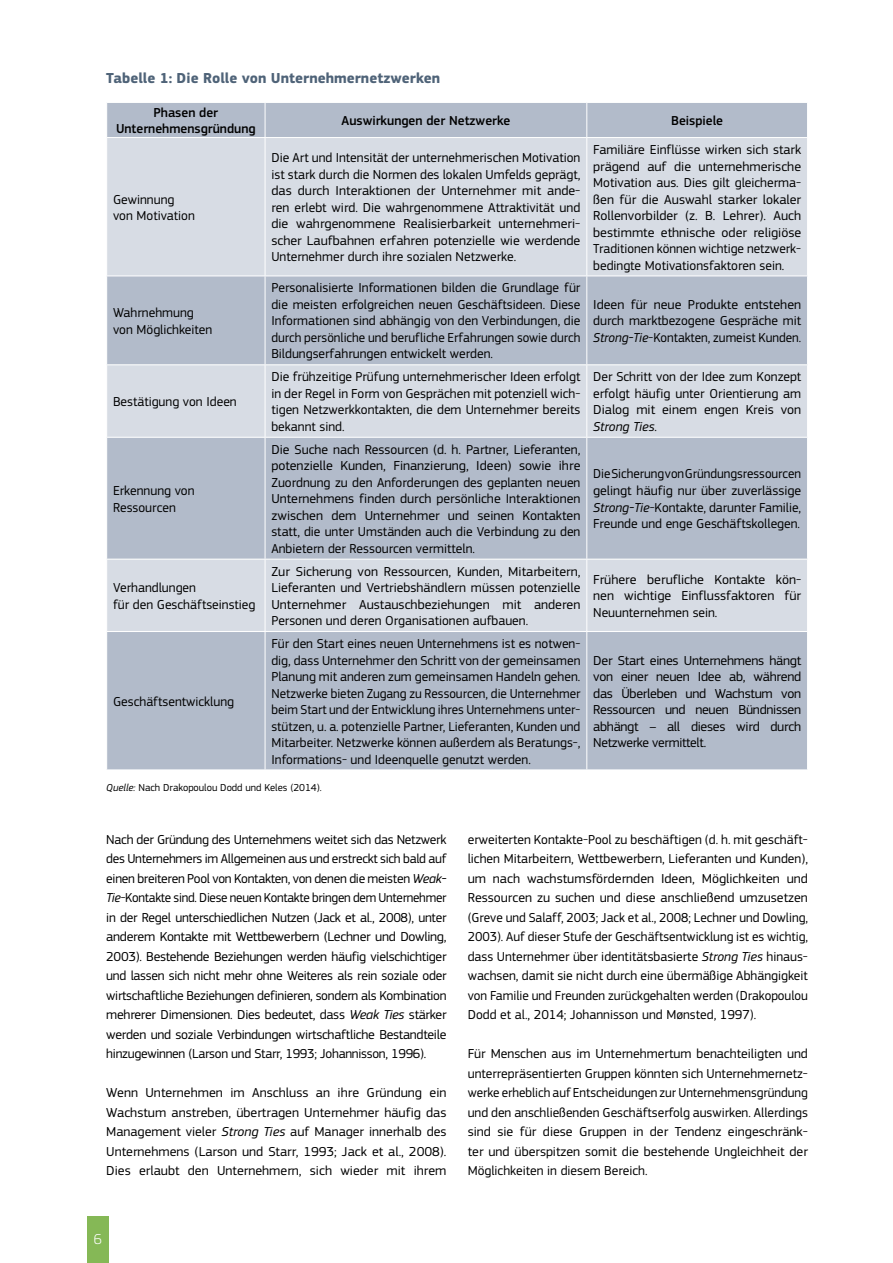
<style>
.page{position:relative;width:893px;height:1263px;background:#fff}
.page>*{position:absolute;margin:0;border:0;box-sizing:border-box;transform-origin:0 0}
.Chart_Table_Title{font:700 15px "EC Square Sans Pro";color:#4f6378}
.t1{font:300 15px "EC Square Sans Pro";color:#fff}
.Table_Body{font:13.5px/16.5px "EC Square Sans Pro";color:#000;text-align:justify}
.Body{font:13.5px/19.5px "EC Square Sans Pro";color:#000;text-align:justify}
.Table_Header{font:500 13.5px/16.5px "EC Square Sans Pro";color:#000;text-align:center}
.Source{font:10.5px "EC Square Sans Pro";color:#000}
.s1{font-style:italic}
</style>
<div class="page">
<div style="left:87px;top:1216px;width:21px;height:47px;background:#85b856"></div>
<div style="left:107px;top:103px;width:700px;height:666px;background:#b2bbca"></div>
<svg style="left:107px;top:138px;width:700px;height:493px;background:#c7ced9"></svg>
<hr style="left:265px;top:103px;width:1px;height:34px;background:#fff">
<hr style="left:586px;top:103px;width:1px;height:34px;background:#fff">
<hr style="left:265px;top:138px;width:1px;height:138px;background:#fff">
<hr style="left:586px;top:138px;width:1px;height:138px;background:#fff">
<hr style="left:106px;top:276px;width:159px;height:1px;background:#fff">
<hr style="left:265px;top:276px;width:322px;height:1px;background:#fff">
<hr style="left:265px;top:276px;width:1px;height:88px;background:#fff">
<hr style="left:587px;top:276px;width:221px;height:1px;background:#fff">
<hr style="left:586px;top:276px;width:1px;height:88px;background:#fff">
<hr style="left:106px;top:364px;width:159px;height:1px;background:#fff">
<hr style="left:265px;top:364px;width:322px;height:1px;background:#fff">
<hr style="left:265px;top:365px;width:1px;height:72px;background:#fff">
<hr style="left:587px;top:364px;width:221px;height:1px;background:#fff">
<hr style="left:586px;top:365px;width:1px;height:72px;background:#fff">
<hr style="left:106px;top:437px;width:159px;height:1px;background:#fff">
<hr style="left:265px;top:437px;width:322px;height:1px;background:#fff">
<hr style="left:265px;top:438px;width:1px;height:121px;background:#fff">
<hr style="left:587px;top:437px;width:221px;height:1px;background:#fff">
<hr style="left:586px;top:438px;width:1px;height:121px;background:#fff">
<hr style="left:106px;top:559px;width:159px;height:1px;background:#fff">
<hr style="left:265px;top:559px;width:322px;height:1px;background:#fff">
<hr style="left:265px;top:559px;width:1px;height:72px;background:#fff">
<hr style="left:587px;top:559px;width:221px;height:1px;background:#fff">
<hr style="left:586px;top:559px;width:1px;height:72px;background:#fff">
<hr style="left:265px;top:632px;width:1px;height:137px;background:#fff">
<hr style="left:586px;top:632px;width:1px;height:137px;background:#fff">
<hr style="left:106px;top:631px;width:159px;height:1px;background:#fff">
<hr style="left:265px;top:631px;width:322px;height:1px;background:#fff">
<hr style="left:587px;top:631px;width:221px;height:1px;background:#fff">
<hr style="left:106px;top:137px;width:159px;height:1px;background:#fff">
<hr style="left:265px;top:137px;width:322px;height:1px;background:#fff">
<hr style="left:587px;top:137px;width:221px;height:1px;background:#fff">
<h4 class="Chart_Table_Title" style="left:106px;top:69px;width:335px">Tabelle 1: Die Rolle von Unternehmernetzwerken</h4>
<p class="Table_Header" style="left:116px;top:104px;width:141px">Phasen der<br>Unternehmensgründung</p>
<p class="Table_Header" style="left:341px;top:113px;width:170px">Auswirkungen der Netzwerke</p>
<p class="Table_Header" style="left:671px;top:113px;width:53px">Beispiele</p>
<p class="Table_Body" style="left:113px;top:191px;width:83px">Gewinnung von Motivation</p>
<p class="Table_Body" style="left:113px;top:305px;width:101px">Wahrnehmung von Möglichkeiten</p>
<p class="Table_Body" style="left:113px;top:393px;width:125px">Bestätigung von Ideen</p>
<p class="Table_Body" style="left:113px;top:482px;width:83px">Erkennung von<br>Ressourcen</p>
<p class="Table_Body" style="left:113px;top:579px;width:144px">Verhandlungen<br>für den Geschäftseinstieg</p>
<p class="Table_Body" style="left:113px;top:693px;width:123px">Geschäftsentwicklung</p>
<p class="Table_Body" style="left:271px;top:150px;width:310px">Die Art und Intensität der unternehmerischen Motivation ist stark durch die Normen des lokalen Umfelds geprägt, das durch Interaktionen der Unternehmer mit ande&shy;ren erlebt wird. Die wahrgenommene Attraktivität und die wahrgenommene Realisierbarkeit unternehmeri&shy;scher Laufbahnen erfahren potenzielle wie werdende Unternehmer durch ihre sozialen Netzwerke.</p>
<p class="Table_Body" style="left:593px;top:141px;width:209px">Familiäre Einflüsse wirken sich stark prägend auf die unternehmerische Motivation aus. Dies gilt gleicherma&shy;ßen für die Auswahl starker lokaler Rollenvorbilder (z. B. Lehrer). Auch bestimmte ethnische oder religiöse Traditionen können wichtige netzwerk&shy;bedingte Motivationsfaktoren sein.</p>
<p class="Table_Body" style="left:271px;top:280px;width:311px">Personalisierte Informationen bilden die Grundlage für die meisten erfolgreichen neuen Geschäftsideen. Diese Informationen sind abhängig von den Verbindungen, die durch persönliche und berufliche Erfahrungen sowie durch Bildungserfahrungen entwickelt werden.</p>
<p class="Table_Body" style="left:593px;top:296px;width:209px">Ideen für neue Produkte entstehen durch marktbezogene Gespräche mit <span class="s1">Strong-Tie</span>-Kontakten, zumeist Kunden.</p>
<p class="Table_Body" style="left:271px;top:369px;width:310px">Die frühzeitige Prüfung unternehmerischer Ideen erfolgt in der Regel in Form von Gesprächen mit potenziell wich&shy;tigen Netzwerkkontakten, die dem Unternehmer bereits bekannt sind.</p>
<p class="Table_Body" style="left:593px;top:369px;width:209px">Der Schritt von der Idee zum Konzept erfolgt häufig unter Orientierung am Dialog mit einem engen Kreis von <span class="s1">Strong Ties</span>.</p>
<p class="Table_Body" style="left:271px;top:441px;width:310px">Die Suche nach Ressourcen (d. h. Partner, Lieferanten, potenzielle Kunden, Finanzierung, Ideen) sowie ihre Zuordnung zu den Anforderungen des geplanten neuen Unternehmens finden durch persönliche Interaktionen zwischen dem Unternehmer und seinen Kontakten statt, die unter Umständen auch die Verbindung zu den Anbietern der Ressourcen vermitteln.</p>
<p class="Table_Body" style="left:593px;top:466px;width:209px">Die Sicherung von Gründungsressourcen gelingt häufig nur über zuverlässige <span class="s1">Strong-Tie</span>-Kontakte, darunter Familie, Freunde und enge Geschäftskollegen.</p>
<p class="Table_Body" style="left:271px;top:563px;width:310px">Zur Sicherung von Ressourcen, Kunden, Mitarbeitern, Lieferanten und Vertriebshändlern müssen potenzielle Unternehmer Austauschbeziehungen mit anderen Personen und deren Organisationen aufbauen.</p>
<p class="Table_Body" style="left:593px;top:571px;width:209px">Frühere berufliche Kontakte kön&shy;nen wichtige Einflussfaktoren für Neuunternehmen sein.</p>
<p class="Table_Body" style="left:271px;top:635px;width:311px">Für den Start eines neuen Unternehmens ist es notwen&shy;dig, dass Unternehmer den Schritt von der gemeinsamen Planung mit anderen zum gemeinsamen Handeln gehen.<br>Netzwerke bieten Zugang zu Ressourcen, die Unternehmer beim Start und der Entwicklung ihres Unternehmens unter&shy;stützen, u. a. potenzielle Partner, Lieferanten, Kunden und Mitarbeiter. Netzwerke können außerdem als Beratungs-, Informations- und Ideenquelle genutzt werden.</p>
<p class="Table_Body" style="left:593px;top:652px;width:209px">Der Start eines Unternehmens hängt von einer neuen Idee ab, während das Überleben und Wachstum von Ressourcen und neuen Bündnissen abhängt – all dieses wird durch Netzwerke vermittelt.</p>
<p class="Source" style="left:106px;top:781px;width:217px"><span class="s1">Quelle:</span> Nach Drakopoulou Dodd und Keles (2014).</p>
<p class="Body" style="left:106px;top:830px;width:342px">Nach der Gründung des Unternehmens weitet sich das Netzwerk des Unternehmers im Allgemeinen aus und erstreckt sich bald auf einen breiteren Pool von Kontakten, von denen die meisten <span class="s1">Weak-Tie</span>-Kontakte sind. Diese neuen Kontakte bringen dem Unternehmer in der Regel unterschiedlichen Nutzen (Jack et al., 2008), unter anderem Kontakte mit Wettbewerbern (Lechner und Dowling, 2003). Bestehende Beziehungen werden häufig vielschichtiger und lassen sich nicht mehr ohne Weiteres als rein soziale oder wirtschaftliche Beziehungen definieren, sondern als Kombination mehrerer Dimensionen. Dies bedeutet, dass <span class="s1">Weak Ties</span> stärker werden und soziale Verbindungen wirtschaftliche Bestandteile hinzugewinnen (Larson und Starr, 1993; Johannisson, 1996).</p>
<p class="Body" style="left:106px;top:1083px;width:342px">Wenn Unternehmen im Anschluss an ihre Gründung ein Wachstum anstreben, übertragen Unternehmer häufig das Management vieler <span class="s1">Strong Ties</span> auf Manager innerhalb des Unternehmens (Larson und Starr, 1993; Jack et al., 2008).<br>Dies erlaubt den Unternehmern, sich wieder mit ihrem</p>
<p class="Body" style="left:468px;top:830px;width:342px">erweiterten Kontakte-Pool zu beschäftigen (d. h. mit geschäft&shy;lichen Mitarbeitern, Wettbewerbern, Lieferanten und Kunden), um nach wachstumsfördernden Ideen, Möglichkeiten und Ressourcen zu suchen und diese anschließend umzusetzen (Greve und Salaff, 2003; Jack et al., 2008; Lechner und Dowling, 2003). Auf dieser Stufe der Geschäftsentwicklung ist es wichtig, dass Unternehmer über identitätsbasierte <span class="s1">Strong Ties</span> hinaus&shy;wachsen, damit sie nicht durch eine übermäßige Abhängigkeit von Familie und Freunden zurückgehalten werden (Drakopoulou Dodd et al., 2014; Johannisson und Mønsted, 1997).</p>
<p class="Body" style="left:468px;top:1044px;width:342px">Für Menschen aus im Unternehmertum benachteiligten und unterrepräsentierten Gruppen könnten sich Unternehmernetz&shy;werke erheblich auf Entscheidungen zur Unternehmensgründung und den anschließenden Geschäftserfolg auswirken. Allerdings sind sie für diese Gruppen in der Tendenz eingeschränk&shy;ter und überspitzen somit die bestehende Ungleichheit der Möglichkeiten in diesem Bereich.</p>
<p class="t1" style="left:94px;top:1231px;width:10px">6</p>
</div>
